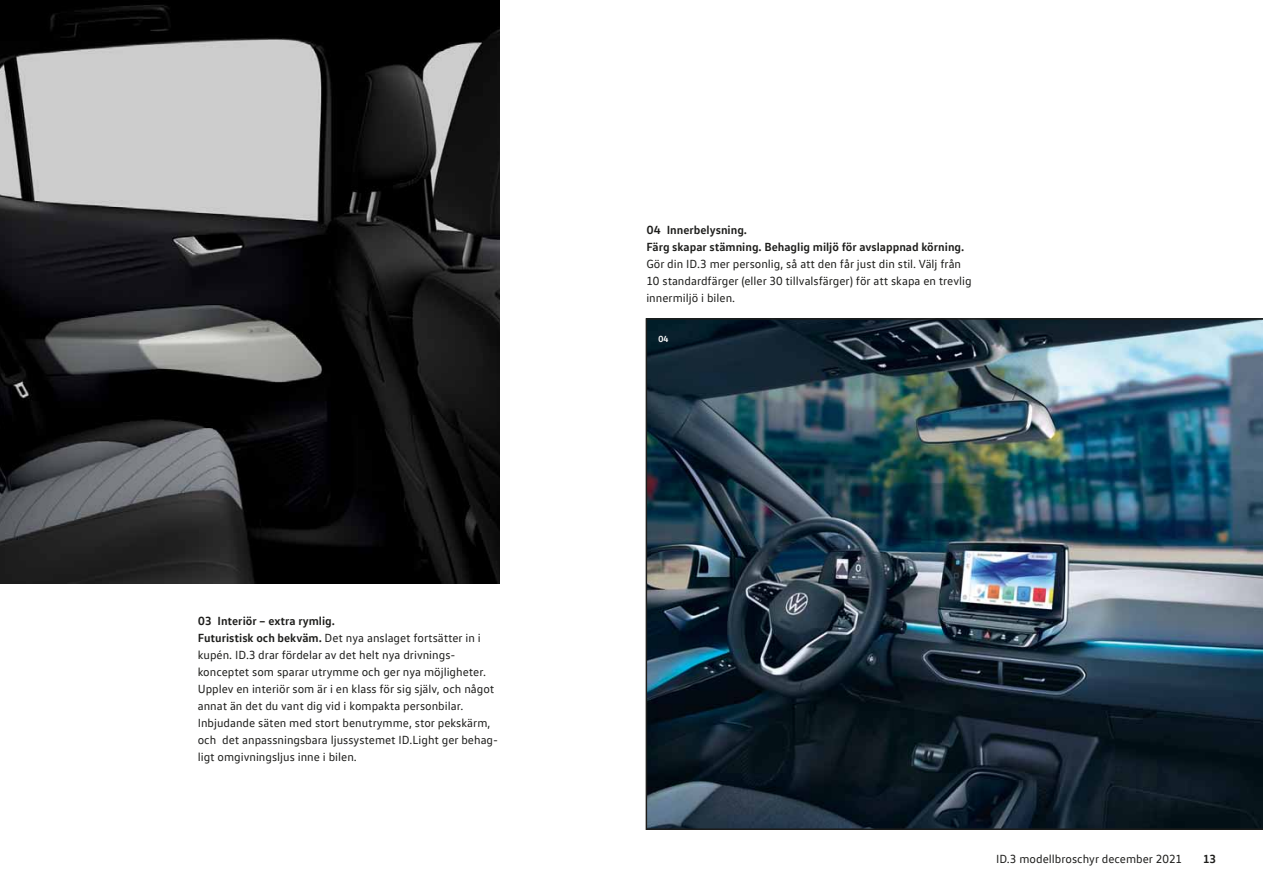
<style>
.page{position:relative;width:1263px;height:893px;background:#fff}
.page>*{position:absolute;margin:0;border:0;box-sizing:border-box;transform-origin:0 0}
.t1{font:12px/17px "VW Text";color:#1d1d1b}
.t2{font:700 12px/17px "VW Text";color:#1d1d1b}
.t3{font:700 9px "VW Text";color:#fff}
.s1{font-weight:700}
</style>
<div class="page">
<img style="left:646px;top:318px;width:617px;height:512px">
<img style="left:0;top:0;width:500px;height:584px">
<p class="t1" style="left:198px;top:614px;width:302px"><span class="s1">03 Interiör – extra rymlig.<br>Futuristisk och bekväm.</span> Det nya anslaget fortsätter in i kupén. ID.3 drar fördelar av det helt nya drivnings&shy;konceptet som sparar utrymme och ger nya möjligheter.<br>Upplev en interiör som är i en klass för sig själv, och något annat än det du vant dig vid i kompakta personbilar.<br>Inbjudande säten med stort benutrymme, stor pekskärm, och det anpassningsbara ljussystemet ID.Light ger behag&shy;ligt omgivningsljus inne i bilen.</p>
<p class="t2" style="left:646px;top:223px;width:319px">04 Innerbelysning.<br>Färg skapar stämning. Behaglig miljö för avslappnad körning.</p>
<p class="t1" style="left:646px;top:257px;width:327px">Gör din ID.3 mer personlig, så att den får just din stil. Välj från<br>10 standardfärger (eller 30 tillvalsfärger) för att skapa en trevlig innermiljö i bilen.</p>
<p class="t3" style="left:658px;top:336px;width:11px">04</p>
<p class="t1" style="left:996px;top:852px;width:188px">ID.3 modellbroschyr december 2021</p>
<p class="t2" style="left:1203px;top:852px;width:15px">13</p>
</div>
